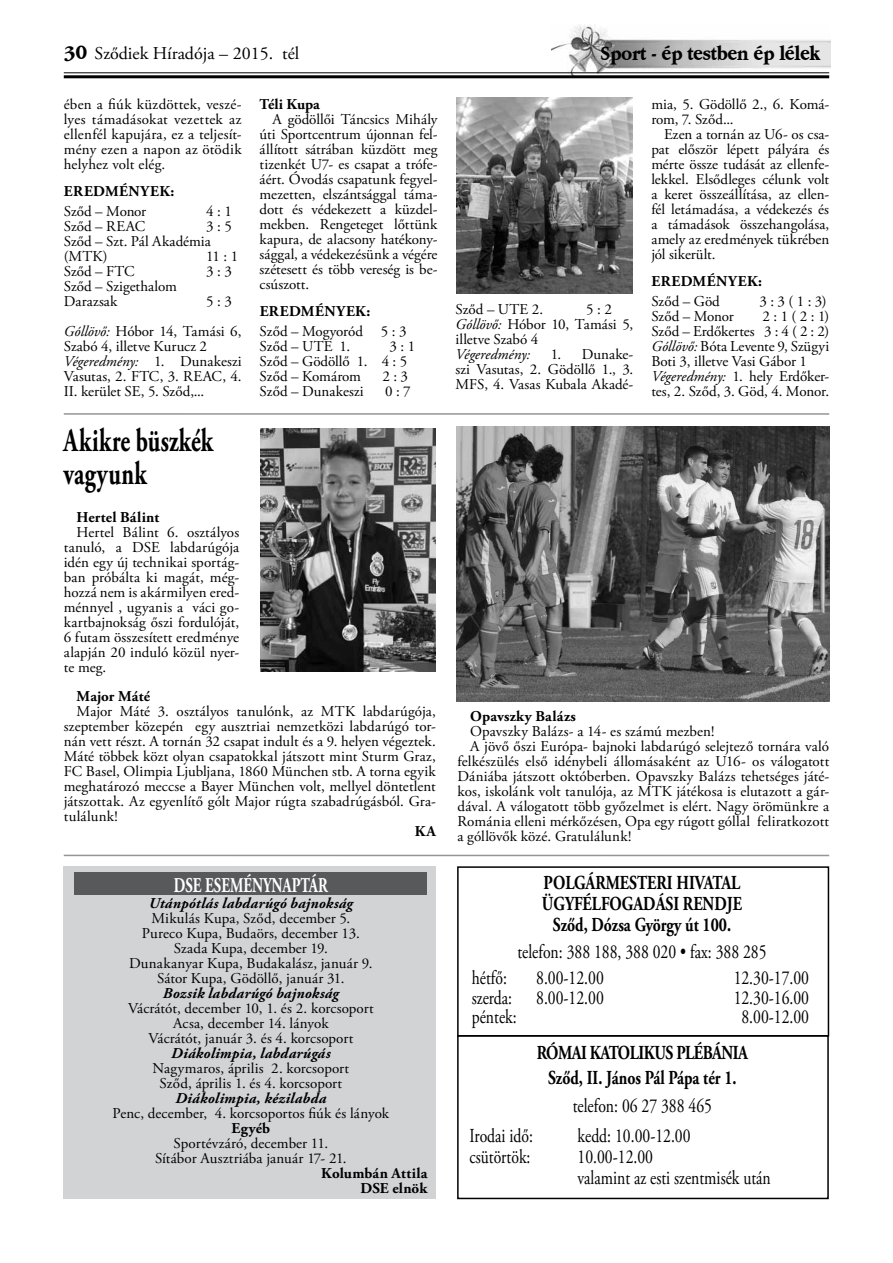
<style>
.page{position:relative;width:893px;height:1263px;background:#fff}
.page>*{position:absolute;margin:0;border:0;box-sizing:border-box;transform-origin:0 0}
.t1{font:700 33px/33px "Adobe Garamond Pro";letter-spacing:.015em;color:#000;scale:.7 1}
.t2{font:700 21px "Garamond";color:#000;scale:.85 1}
.t3{font:700 21px "Adobe Garamond Pro";color:#fff;scale:.7 1}
.t4{font:19.8px/21px "Adobe Garamond Pro";color:#000;scale:.79 1}
.t5{font:700 19.8px/21px "Adobe Garamond Pro";color:#000;text-align:center;scale:.79 1}
.t6{font:700 19.8px/25.2px "Adobe Garamond Pro";letter-spacing:-.03em;color:#000;text-align:center;scale:.79 1}
.t7{font:18px "Adobe Garamond Pro";color:#000}
.t8{font:15px/15px "Adobe Garamond Pro";letter-spacing:.005em;color:#000}
.t9{font:700 15px/15px "Adobe Garamond Pro";letter-spacing:.01em;color:#000;text-align:right}
.t10{font:italic 700 15px "Adobe Garamond Pro";letter-spacing:.015em;color:#000}
.t11{font:15px/30px "Adobe Garamond Pro";letter-spacing:-.015em;color:#000}
.t12{font:italic 15px "Adobe Garamond Pro";color:#000}
.s1{font-family:"Garamond";font-weight:700;font-size:21px}
.s2{font-style:italic}
</style>
<div class="page">
<img style="left:552px;top:25px;width:278px;height:51px">
<hr style="left:64px;top:72px;width:765px;height:1px;background:#000">
<hr style="left:64px;top:75px;width:765px;height:3px;background:#000">
<img style="left:457px;top:97px;width:175px;height:196px">
<img style="left:260px;top:428px;width:176px;height:244px">
<img style="left:457px;top:427px;width:372px;height:274px">
<div style="left:64px;top:866px;width:372px;height:333px;background:#d1d3d4"></div>
<div style="left:74px;top:872px;width:353px;height:23px;background:#58595b"></div>
<hr style="left:64px;top:413px;width:765px;height:2px;background:#939598">
<hr style="left:64px;top:855px;width:765px;height:1px;background:#939598">
<div style="left:457px;top:1035px;width:372px;height:164px;border:2px solid #000"></div>
<div style="left:457px;top:866px;width:372px;height:170px;border:2px solid #000"></div>
<p class="t7" style="left:64px;top:43px;width:237px"><span class="s1">30</span> Sződiek Híradója – 2015. tél</p>
<h2 class="t2" style="left:601px;top:41px;width:260px">Sport - ép testben ép lélek</h2>
<p class="t8" style="left:64px;top:97px;width:179px;text-align:justify">ében a fiúk küzdöttek, veszé&shy;lyes támadásokat vezettek az ellenfél kapujára, ez a teljesít&shy;mény ezen a napon az ötödik helyhez volt elég.</p>
<p class="t9" style="left:64px;top:184px;width:22px">Eredmények</p>
<p class="t9" style="left:171px;top:184px;width:5px">:</p>
<p class="t11" style="left:64px;top:196px;width:84px">Sződ – Monor</p>
<p class="t8" style="left:206px;top:204px;width:27px">4 : 1</p>
<p class="t8" style="left:64px;top:219px;width:83px">Sződ – REAC</p>
<p class="t8" style="left:64px;top:219px;width:170px;text-indent:142px">3 : 5<br>Sződ – Szt. Pál Akadémia (MTK)</p>
<p class="t8" style="left:206px;top:249px;width:33px">11 : 1</p>
<p class="t8" style="left:64px;top:264px;width:72px">Sződ – FTC</p>
<p class="t8" style="left:206px;top:264px;width:27px">3 : 3</p>
<p class="t8" style="left:64px;top:279px;width:115px">Sződ – Szigethalom<br>Darazsak</p>
<p class="t11" style="left:64px;top:286px;width:179px;text-indent:142px">5 : 3<br><span class="s2">Góllövő:</span> Hóbor 14, Tamási 6,</p>
<p class="t8" style="left:64px;top:339px;width:179px">Szabó 4, illetve Kurucz 2<br><span class="s2">Végeredmény:</span> 1. Dunakeszi<br>Vasutas, 2. FTC, 3. REAC, 4.<br>II. kerület SE, 5. Sződ,...</p>
<h1 class="t1" style="left:64px;top:424px;width:215px">Akikre büszkék vagyunk</h1>
<p class="t9" style="left:77px;top:510px;width:84px">Hertel Bálint</p>
<p class="t8" style="left:64px;top:525px;width:177px;text-align:justify;text-indent:13px">Hertel Bálint 6. osztályos tanuló, a DSE labdarúgója idén egy új technikai sportág&shy;ban próbálta ki magát, még&shy;hozzá nem is akármilyen ered&shy;ménnyel , ugyanis a váci go&shy;kartbajnokság őszi fordulóját, 6 futam összesített eredménye alapján 20 induló közül nyer&shy;te meg.</p>
<p class="t9" style="left:260px;top:97px;width:62px">Téli Kupa</p>
<p class="t8" style="left:260px;top:112px;width:179px;text-align:justify;text-indent:13px">A gödöllői Táncsics Mihály úti Sportcentrum újonnan fel&shy;állított sátrában küzdött meg tizenkét U7- es csapat a trófe&shy;áért. Óvodás csapatunk fegyel&shy;mezetten, elszántsággal táma&shy;dott és védekezett a küzdel&shy;mekben. Rengeteget lőttünk kapura, de alacsony hatékony&shy;sággal, a védekezésünk a végére szétesett és több vereség is be&shy;csúszott.</p>
<p class="t9" style="left:260px;top:304px;width:22px">Eredmények</p>
<p class="t9" style="left:366px;top:304px;width:5px">:</p>
<p class="t8" style="left:260px;top:324px;width:148px">Sződ – Mogyoród 5 : 3<br>Sződ – UTE 1.</p>
<p class="t8" style="left:260px;top:339px;width:157px;text-indent:130px">3 : 1<br>Sződ – Gödöllő 1. 4 : 5<br>Sződ – Komárom</p>
<p class="t8" style="left:382px;top:369px;width:27px">2 : 3</p>
<p class="t8" style="left:260px;top:384px;width:105px">Sződ – Dunakeszi</p>
<p class="t8" style="left:385px;top:384px;width:27px">0 : 7</p>
<p class="t9" style="left:77px;top:689px;width:75px">Major Máté</p>
<p class="t8" style="left:64px;top:704px;width:374px;text-align:justify;text-indent:13px">Major Máté 3. osztályos tanulónk, az MTK labdarúgója, szeptember közepén egy ausztriai nemzetközi labdarúgó tor&shy;nán vett részt. A tornán 32 csapat indult és a 9. helyen végeztek.<br>Máté többek közt olyan csapatokkal játszott mint Sturm Graz, FC Basel, Olimpia Ljubljana, 1860 München stb. A torna egyik meghatározó meccse a Bayer München volt, mellyel döntetlent játszottak. Az egyenlítő gólt Major rúgta szabadrúgásból. Gra&shy;tulálunk!</p>
<p class="t9" style="left:415px;top:824px;width:23px">KA</p>
<h2 class="t3" style="left:174px;top:873px;width:222px">DSE ESEMÉNYNAPTÁR</h2>
<p class="t10" style="left:149px;top:894px;width:205px">Utánpótlás labdarúgó bajnokság</p>
<p class="t8" style="left:129px;top:911px;width:245px;text-align:center">Mikulás Kupa, Sződ, december 5.<br>Pureco Kupa, Budaörs, december 13.<br>Szada Kupa, december 19.<br>Dunakanyar Kupa, Budakalász, január 9.<br>Sátor Kupa, Gödöllő, január 31.</p>
<p class="t10" style="left:163px;top:984px;width:177px">Bozsik labdarúgó bajnokság</p>
<p class="t8" style="left:128px;top:1001px;width:247px;text-align:center">Vácrátót, december 10, 1. és 2. korcsoport<br>Acsa, december 14. lányok<br>Vácrátót, január 3. és 4. korcsoport</p>
<p class="t10" style="left:171px;top:1044px;width:161px">Diákolimpia, labdarúgás</p>
<p class="t8" style="left:152px;top:1061px;width:198px;text-align:center">Nagymaros, április 2. korcsoport<br>Sződ, április 1. és 4. korcsoport</p>
<p class="t10" style="left:175px;top:1089px;width:152px">Diákolimpia, kézilabda</p>
<p class="t8" style="left:113px;top:1106px;width:278px">Penc, december, 4. korcsoportos fiúk és lányok</p>
<p class="t9" style="left:232px;top:1121px;width:40px">Egyéb</p>
<p class="t8" style="left:155px;top:1136px;width:193px;text-align:center">Sportévzáró, december 11.<br>Sítábor Ausztriába január 17- 21.</p>
<p class="t9" style="left:321px;top:1166px;width:108px">Kolumbán Attila<br>DSE elnök</p>
<p class="t8" style="left:455px;top:302px;width:89px">Sződ – UTE 2.</p>
<p class="t8" style="left:455px;top:302px;width:179px;text-indent:131px">5 : 2<br><span class="s2">Góllövő:</span> Hóbor 10, Tamási 5, illetve Szabó 4</p>
<p class="t12" style="left:455px;top:345px;width:76px">Végeredmény:</p>
<p class="t8" style="left:455px;top:347px;width:179px;text-align:justify;text-indent:95px">1. Dunake&shy;szi Vasutas, 2. Gödöllő 1., 3.<br>MFS, 4. Vasas Kubala Akadé-</p>
<p class="t8" style="left:651px;top:97px;width:179px">mia, 5. Gödöllő 2., 6. Komá&shy;rom, 7. Sződ...</p>
<p class="t8" style="left:651px;top:127px;width:179px;text-align:justify;text-indent:13px">Ezen a tornán az U6- os csa&shy;pat először lépett pályára és mérte össze tudását az ellenfe&shy;lekkel. Elsődleges célunk volt a keret összeállítása, az ellen&shy;fél letámadása, a védekezés és a támadások összehangolása, amely az eredmények tükrében jól sikerült.</p>
<p class="t9" style="left:651px;top:274px;width:22px">Eredmények</p>
<p class="t9" style="left:758px;top:274px;width:5px">:</p>
<p class="t8" style="left:651px;top:294px;width:70px">Sződ – Göd</p>
<p class="t8" style="left:759px;top:294px;width:69px">3 : 3 ( 1 : 3)</p>
<p class="t11" style="left:651px;top:301px;width:84px">Sződ – Monor</p>
<p class="t8" style="left:651px;top:309px;width:179px;text-indent:111px">2 : 1 ( 2 : 1)<br>Sződ – Erdőkertes 3 : 4 ( 2 : 2)<br><span class="s2">Góllövő:</span> Bóta Levente 9, Szügyi<br>Boti 3, illetve Vasi Gábor 1<br><span class="s2">Végeredmény:</span> 1. hely Erdőker&shy;tes, 2. Sződ, 3. Göd, 4. Monor.</p>
<p class="t9" style="left:470px;top:709px;width:107px">Opavszky Balázs</p>
<p class="t8" style="left:470px;top:724px;width:246px">Opavszky Balázs- a 14- es számú mezben!</p>
<p class="t8" style="left:470px;top:739px;width:360px">A jövő őszi Európa- bajnoki labdarúgó selejtező tornára való</p>
<p class="t8" style="left:457px;top:754px;width:373px">felkészülés első idénybeli állomásaként az U16- os válogatott</p>
<p class="t8" style="left:457px;top:769px;width:373px">Dániába játszott októberben. Opavszky Balázs tehetséges játé-</p>
<p class="t8" style="left:457px;top:784px;width:373px">kos, iskolánk volt tanulója, az MTK játékosa is elutazott a gár-</p>
<p class="t8" style="left:457px;top:799px;width:373px">dával. A válogatott több győzelmet is elért. Nagy örömünkre a</p>
<p class="t8" style="left:457px;top:814px;width:373px">Románia elleni mérkőzésen, Opa egy rúgott góllal feliratkozott</p>
<p class="t8" style="left:457px;top:829px;width:175px">a góllövők közé. Gratulálunk!</p>
<h3 class="t5" style="left:542px;top:872px;width:255px">POLGÁRMESTERI HIVATAL<br>ÜGYFÉLFOGADÁSI RENDJE<br>Sződ, Dózsa György út 100.</h3>
<h3 class="t4" style="left:517px;top:942px;width:317px">telefon: 388 188, 388 020 • fax: 388 285</h3>
<h3 class="t4" style="left:472px;top:968px;width:46px">hétfő:</h3>
<h3 class="t4" style="left:536px;top:968px;width:87px">8.00-12.00</h3>
<h3 class="t4" style="left:734px;top:968px;width:97px">12.30-17.00</h3>
<h3 class="t4" style="left:472px;top:987px;width:169px">szerda: 8.00-12.00</h3>
<h3 class="t4" style="left:734px;top:987px;width:97px">12.30-16.00</h3>
<h3 class="t4" style="left:472px;top:1007px;width:58px">péntek:</h3>
<h3 class="t4" style="left:741px;top:1007px;width:87px">8.00-12.00</h3>
<h3 class="t6" style="left:537px;top:1040px;width:269px">RÓMAI KATOLIKUS PLÉBÁNIA<br>Sződ, II. János Pál Pápa tér 1.</h3>
<h3 class="t4" style="left:573px;top:1096px;width:178px">telefon: 06 27 388 465</h3>
<h3 class="t4" style="left:470px;top:1126px;width:82px">Irodai idő:</h3>
<h3 class="t4" style="left:578px;top:1126px;width:145px">kedd: 10.00-12.00</h3>
<h3 class="t4" style="left:470px;top:1147px;width:79px">csütörtök:</h3>
<h3 class="t4" style="left:578px;top:1147px;width:246px">10.00-12.00<br>valamint az esti szentmisék után</h3>
</div>
